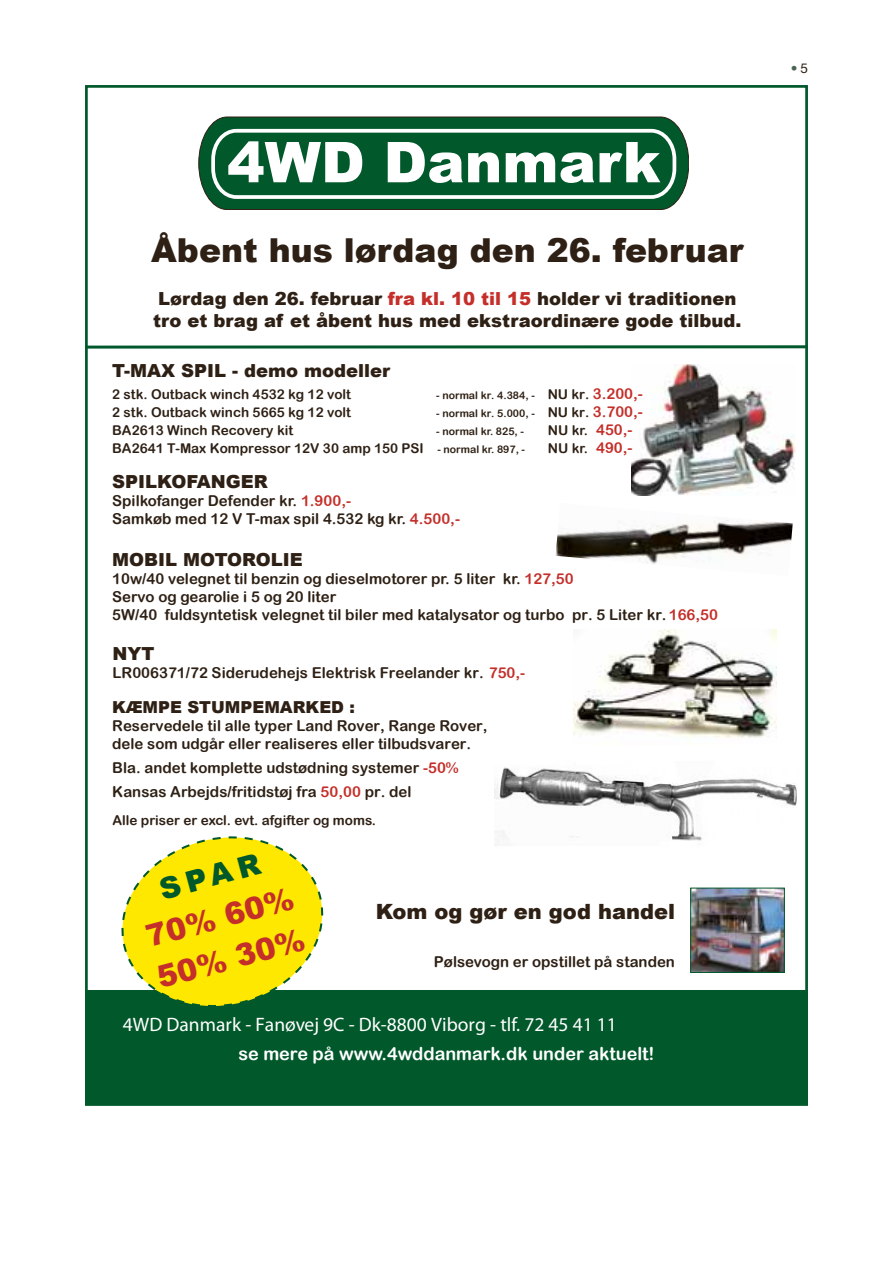
<style>
.page{position:relative;width:893px;height:1263px;background:#fff}
.page>*{position:absolute;margin:0;border:0;box-sizing:border-box;transform-origin:0 0}
.t1{font:900 56.25px "Arial";color:#fff}
.t2{font:900 33px "Arial";color:#2e2014}
.t3{font:900 30.45px/42.6px "Arial";color:#c42f2a}
.t4{font:900 29.4px "Arial";color:#00582b}
.t5{font:900 21px "Arial";color:#2e2014}
.t6{font:italic 900 19.5px "Arial";color:#fff}
.t7{font:900 18px/21.6px "Arial";color:#2e2014}
.t8{font:18px "Arial Rounded MT Bold";color:#fff}
.t9{font:900 16.5px "Arial";color:#2e2014}
.t10{font:15px/18px "Arial Rounded MT Bold";color:#2e2014}
.t11{font:13.5px "Arial Rounded MT Bold";color:#2e2014}
.t12{font:13.5px "Helvetica Neue LT Std";color:#4b6553}
.t13{font:10.5px "Arial Rounded MT Bold";color:#2e2014}
.s1{color:#c42f2a}
.s2{font-size:13.5px}
.s3{font-size:15px;color:#c42f2a}
.s4{font-size:10.5px}
.s5{color:#2e2014}
</style>
<div class="page">
<img style="left:631px;top:364px;width:165px;height:132px">
<img style="left:495px;top:767px;width:302px;height:121px">
<img style="left:573px;top:630px;width:204px;height:108px">
<img style="left:556px;top:520px;width:237px;height:44px">
<div style="left:86px;top:991px;width:721px;height:114px;background:#00582b"></div>
<div style="left:85px;top:990px;width:723px;height:116px;border:2px solid #00582b"></div>
<svg style="left:113px;top:836px;width:219px;height:170px"></svg>
<svg style="left:199px;top:117px;width:490px;height:93px;background:#1c633d"></svg>
<svg style="left:209px;top:127px;width:469px;height:74px;background:#1b6a42"></svg>
<img style="left:692px;top:890px;width:91px;height:81px">
<div style="left:690px;top:888px;width:95px;height:85px;border:1px solid #00582b"></div>
<svg style="left:85px;top:345px;width:723px;height:4px;background:#3e805f"></svg>
<h1 class="t1" style="left:227px;top:121px;width:435px">4WD Danmark</h1>
<h2 class="t2" style="left:151px;top:226px;width:594px">Åbent hus lørdag den 26. februar</h2>
<p class="t7" style="left:153px;top:288px;width:590px">Lørdag den 26. februar <span class="s1">fra kl. 10 til 15</span> holder vi traditionen tro et brag af et åbent hus med ekstraordinære gode tilbud.</p>
<p class="t7" style="left:112px;top:359px;width:279px">T-MAX SPIL - demo modeller</p>
<p class="t11" style="left:112px;top:386px;width:240px">2 stk. Outback winch 4532 kg 12 volt</p>
<p class="t13" style="left:436px;top:389px;width:208px">- normal kr. 4.384, - <span class="s2">NU kr.</span> <span class="s3">3.200,-</span></p>
<p class="t11" style="left:112px;top:404px;width:240px">2 stk. Outback winch 5665 kg 12 volt</p>
<p class="t13" style="left:436px;top:407px;width:208px">- normal kr. 5.000, - <span class="s2">NU kr.</span> <span class="s3">3.700,-</span></p>
<p class="t11" style="left:112px;top:422px;width:182px">BA2613 Winch Recovery kit</p>
<p class="t13" style="left:436px;top:425px;width:89px">- normal kr. 825, -</p>
<p class="t11" style="left:548px;top:422px;width:86px">NU kr. <span class="s3">450,-</span></p>
<p class="t11" style="left:112px;top:440px;width:414px">BA2641 T-Max Kompressor 12V 30 amp 150 PSI <span class="s4">- normal kr. 897, -</span></p>
<p class="t11" style="left:548px;top:440px;width:86px">NU kr. <span class="s3">490,-</span></p>
<p class="t7" style="left:112px;top:470px;width:157px">SPILKOFANGER</p>
<p class="t10" style="left:112px;top:491px;width:349px">Spilkofanger Defender kr. <span class="s1">1.900,-<br></span>Samkøb med 12 V T-max spil 4.532 kg kr. <span class="s1">4.500,-</span></p>
<p class="t7" style="left:112px;top:548px;width:192px">MOBIL MOTOROLIE</p>
<p class="t10" style="left:112px;top:569px;width:607px">10w/40 velegnet til benzin og dieselmotorer pr. 5 liter kr. <span class="s1">127,50<br></span>Servo og gearolie i 5 og 20 liter<br>5W/40 fuldsyntetisk velegnet til biler med katalysator og turbo pr. 5 Liter kr.<span class="s1">166,50</span></p>
<p class="t7" style="left:113px;top:642px;width:43px">NYT</p>
<p class="t10" style="left:113px;top:663px;width:414px">LR006371/72 Siderudehejs Elektrisk Freelander kr. <span class="s1">750,-</span></p>
<p class="t9" style="left:112px;top:695px;width:244px">KÆMPE STUMPEMARKED :</p>
<p class="t10" style="left:112px;top:717px;width:377px">Reservedele til alle typer Land Rover, Range Rover, dele som udgår eller realiseres eller tilbudsvarer.</p>
<p class="t10" style="left:112px;top:756px;width:348px;line-height:24px">Bla. andet komplette udstødning systemer <span class="s1">-50%<br></span>Kansas Arbejds/fritidstøj fra <span class="s1">50,00</span> pr. del</p>
<p class="t11" style="left:113px;top:812px;width:265px">Alle priser er excl. evt. afgifter og moms.</p>
<h3 class="t4" style="left:155px;top:869px;width:105px;rotate:-15deg">SPAR</h3>
<h3 class="t3" style="left:141px;top:915px;width:153px;rotate:-15deg">70% 60%<br>50% 30%</h3>
<h3 class="t5" style="left:376px;top:896px;width:301px">Kom og gør en god handel</h3>
<p class="t10" style="left:434px;top:952px;width:243px">Pølsevogn er opstillet på standen</p>
<h3 class="t6" style="left:123px;top:1012px;width:495px">4WD Danmark - Fanøvej 9C - Dk-8800 Viborg - tlf. 72 45 41 11</h3>
<p class="t8" style="left:238px;top:1042px;width:418px">se mere på www.4wddanmark.dk under aktuelt!</p>
<p class="t12" style="left:791px;top:61px;width:19px">• <span class="s5">5</span></p>
</div>
